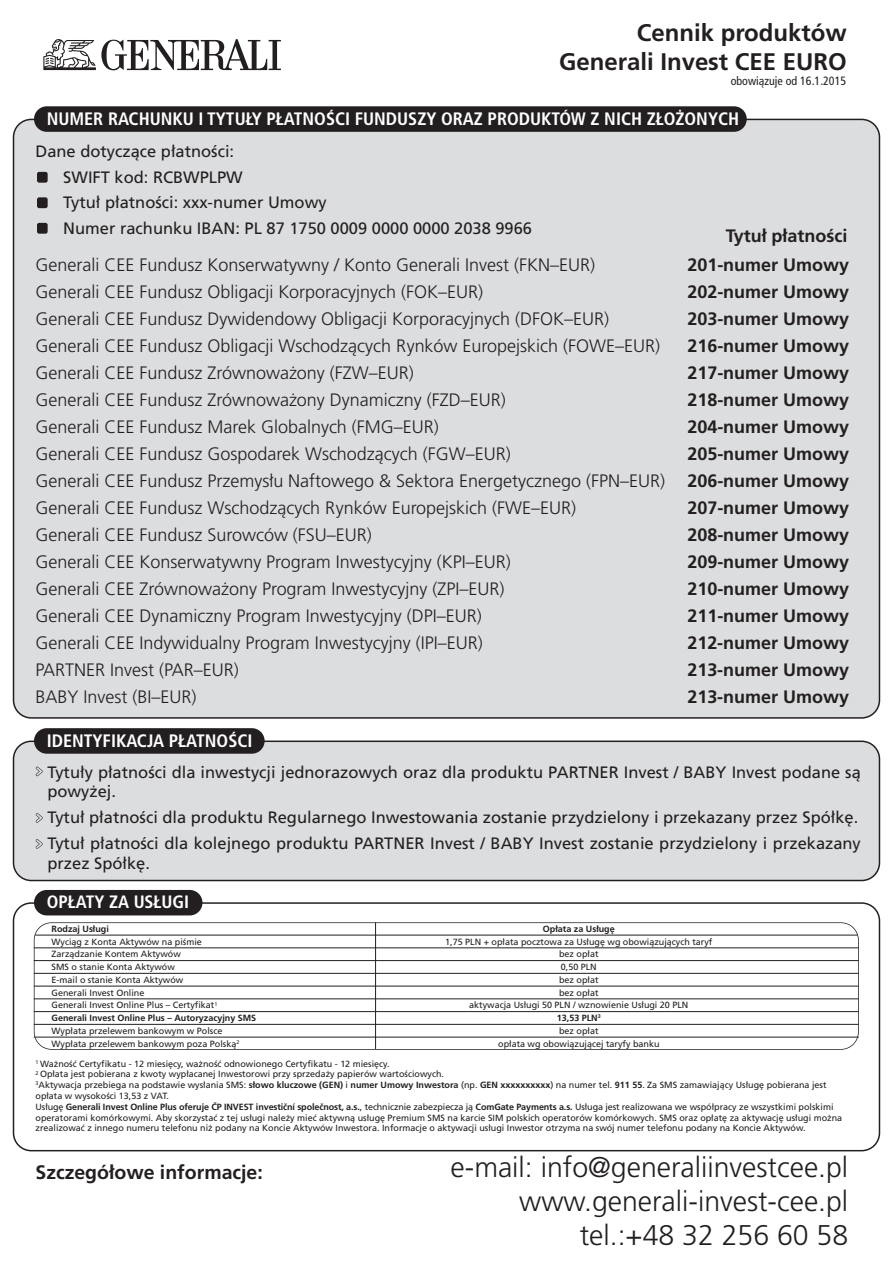
<style>
.page{position:relative;width:893px;height:1263px;background:#fff}
.page>*{position:absolute;margin:0;border:0;box-sizing:border-box;transform-origin:0 0}
.t1{font:300 28.5px/34.2px "Frutiger CE";color:#231f20;text-align:right}
.t2{font:700 24px/28.8px "Frutiger CE";color:#231f20;text-align:right}
.t3{font:700 19.5px "Frutiger CE";color:#231f20}
.t4{font:300 18px/27px "Frutiger CE";color:#231f20}
.t5{font:700 18px/27px "Frutiger CE";color:#231f20;text-align:justify}
.t6{font:700 condensed 18px "Frutiger CE";color:#fff}
.t7{font:700 condensed 17.85px "Frutiger CE";color:#fff}
.t8{font:16.5px/25.5px "Frutiger CE";color:#231f20}
.t9{font:condensed 12px "Frutiger CE";color:#231f20}
.t10{font:9px/10.8px "Frutiger CE";color:#231f20}
.t11{font:700 9px "Frutiger CE";color:#231f20}
.s1{font-weight:700}
</style>
<div class="page">
<div style="left:13px;top:119px;width:867px;height:600px;background:#dcdddf"></div>
<div style="left:34px;top:106px;width:713px;height:26px;background:#231f20;border-radius:13px"></div>
<div style="left:13px;top:740px;width:867px;height:141px;background:#dcdddf"></div>
<div style="left:34px;top:728px;width:231px;height:26px;background:#231f20;border-radius:13px"></div>
<svg style="left:36px;top:767px;width:7px;height:9px"></svg>
<svg style="left:36px;top:813px;width:7px;height:10px"></svg>
<svg style="left:36px;top:839px;width:7px;height:10px"></svg>
<div style="left:37px;top:172px;width:11px;height:11px;background:#231f20;border-radius:2px"></div>
<div style="left:37px;top:197px;width:11px;height:11px;background:#231f20;border-radius:2px"></div>
<div style="left:37px;top:223px;width:11px;height:11px;background:#231f20;border-radius:2px"></div>
<div style="left:34px;top:890px;width:168px;height:25px;background:#231f20;border-radius:13px"></div>
<svg style="left:13px;top:902px;width:867px;height:249px"></svg>
<svg style="left:43px;top:39px;width:238px;height:31px"></svg>
<h2 class="t2" style="left:559px;top:20px;width:289px">Cennik produktów<br>Generali Invest CEE EURO</h2>
<h3 class="t9" style="left:731px;top:76px;width:117px">obowiązuje od 16.1.2015</h3>
<h3 class="t6" style="left:47px;top:111px;width:694px">NUMER RACHUNKU I TYTUŁY PŁATNOŚCI FUNDUSZY ORAZ PRODUKTÓW Z NICH ZŁOŻONYCH</h3>
<h3 class="t8" style="left:63px;top:140px;width:470px;text-indent:-28px">Dane dotyczące płatności:<br>SWIFT kod: RCBWPLPW<br>Tytuł płatności: xxx-numer Umowy<br>Numer rachunku IBAN: PL 87 1750 0009 0000 0000 2038 9966</h3>
<h3 class="t5" style="left:726px;top:223px;width:123px">Tytuł płatności</h3>
<p class="t4" style="left:36px;top:253px;width:631px">Generali CEE Fundusz Konserwatywny / Konto Generali Invest (FKN–EUR)<br>Generali CEE Fundusz Obligacji Korporacyjnych (FOK–EUR)<br>Generali CEE Fundusz Dywidendowy Obligacji Korporacyjnych (DFOK–EUR)<br>Generali CEE Fundusz Obligacji Wschodzących Rynków Europejskich (FOWE–EUR)<br>Generali CEE Fundusz Zrównoważony (FZW–EUR)<br>Generali CEE Fundusz Zrównoważony Dynamiczny (FZD–EUR)<br>Generali CEE Fundusz Marek Globalnych (FMG–EUR)<br>Generali CEE Fundusz Gospodarek Wschodzących (FGW–EUR)<br>Generali CEE Fundusz Przemysłu Naftowego &amp; Sektora Energetycznego (FPN–EUR)<br>Generali CEE Fundusz Wschodzących Rynków Europejskich (FWE–EUR)<br>Generali CEE Fundusz Surowców (FSU–EUR)<br>Generali CEE Konserwatywny Program Inwestycyjny (KPI–EUR)<br>Generali CEE Zrównoważony Program Inwestycyjny (ZPI–EUR)<br>Generali CEE Dynamiczny Program Inwestycyjny (DPI–EUR)<br>Generali CEE Indywidualny Program Inwestycyjny (IPI–EUR)<br>PARTNER Invest (PAR–EUR)<br>BABY Invest (BI–EUR)</p>
<p class="t5" style="left:687px;top:253px;width:163px">201-numer Umowy 202-numer Umowy 203-numer Umowy 216-numer Umowy 217-numer Umowy 218-numer Umowy 204-numer Umowy 205-numer Umowy 206-numer Umowy 207-numer Umowy 208-numer Umowy 209-numer Umowy 210-numer Umowy 211-numer Umowy 212-numer Umowy 213-numer Umowy 213-numer Umowy</p>
<h3 class="t6" style="left:47px;top:733px;width:207px">IDENTYFIKACJA PŁATNOŚCI</h3>
<h3 class="t8" style="left:47px;top:763px;width:815px;line-height:19.8px">Tytuły płatności dla inwestycji jednorazowych oraz dla produktu PARTNER Invest / BABY Invest podane są powyżej.</h3>
<h3 class="t8" style="left:47px;top:806px;width:815px">Tytuł płatności dla produktu Regularnego Inwestowania zostanie przydzielony i przekazany przez Spółkę.<br>Tytuł płatności dla kolejnego produktu PARTNER Invest / BABY Invest zostanie przydzielony i przekazany</h3>
<h3 class="t8" style="left:47px;top:852px;width:104px">przez Spółkę.</h3>
<h3 class="t7" style="left:47px;top:895px;width:144px">OPŁATY ZA USŁUGI</h3>
<p class="t11" style="left:52px;top:925px;width:59px">Rodzaj Usługi</p>
<p class="t11" style="left:543px;top:925px;width:73px">Opłata za Usługę</p>
<p class="t10" style="left:52px;top:937px;width:152px">Wyciąg z Konta Aktywów na piśmie</p>
<p class="t10" style="left:445px;top:937px;width:269px">1,75 PLN + opłata pocztowa za Usługę wg obowiązujących taryf</p>
<p class="t10" style="left:52px;top:949px;width:131px">Zarządzanie Kontem Aktywów</p>
<p class="t10" style="left:559px;top:949px;width:41px">bez opłat</p>
<p class="t10" style="left:52px;top:962px;width:125px">SMS o stanie Konta Aktywów</p>
<p class="t10" style="left:561px;top:962px;width:37px">0,50 PLN</p>
<p class="t10" style="left:52px;top:975px;width:133px">E-mail o stanie Konta Aktywów</p>
<p class="t10" style="left:559px;top:975px;width:41px">bez opłat</p>
<p class="t10" style="left:52px;top:988px;width:94px">Generali Invest Online</p>
<p class="t10" style="left:559px;top:988px;width:41px">bez opłat</p>
<p class="t10" style="left:52px;top:1000px;width:167px">Generali Invest Online Plus – Certyfikat<sup>1</sup></p>
<p class="t10" style="left:469px;top:1000px;width:221px">aktywacja Usługi 50 PLN / wznowienie Usługi 20 PLN</p>
<p class="t11" style="left:52px;top:1014px;width:206px">Generali Invest Online Plus – Autoryzacyjny SMS</p>
<p class="t11" style="left:557px;top:1014px;width:45px">13,53 PLN<sup>3</sup></p>
<p class="t10" style="left:52px;top:1026px;width:172px">Wypłata przelewem bankowym w Polsce</p>
<p class="t10" style="left:559px;top:1026px;width:41px">bez opłat</p>
<p class="t10" style="left:52px;top:1039px;width:189px">Wypłata przelewem bankowym poza Polską<sup>2</sup></p>
<p class="t10" style="left:498px;top:1039px;width:163px">opłata wg obowiązującej taryfy banku</p>
<p class="t10" style="left:36px;top:1059px;width:808px"><sup>1</sup> Ważność Certyfikatu - 12 miesięcy, ważność odnowionego Certyfikatu - 12 miesięcy.<br><sup>2</sup> Opłata jest pobierana z kwoty wypłacanej Inwestorowi przy sprzedaży papierów wartościowych.<br><sup>3</sup>Aktywacja przebiega na podstawie wysłania SMS: <span class="s1">słowo kluczowe (GEN)</span> i <span class="s1">numer Umowy Inwestora</span> (np. <span class="s1">GEN xxxxxxxxxx</span>) na numer tel. <span class="s1">911 55</span>. Za SMS zamawiający Usługę pobierana jest opłata w wysokości 13,53 z VAT.<br>Usługę <span class="s1">Generali Invest Online Plus oferuje ČP INVEST investiční společnost, a.s.</span>, technicznie zabezpiecza ją <span class="s1">ComGate Payments a.s.</span> Usługa jest realizowana we współpracy ze wszystkimi polskimi operatorami komórkowymi. Aby skorzystać z tej usługi należy mieć aktywną usługę Premium SMS na karcie SIM polskich operatorów komórkowych. SMS oraz opłatę za aktywację usługi można zrealizować z innego numeru telefonu niż podany na Koncie Aktywów Inwestora. Informacje o aktywacji usługi Inwestor otrzyma na swój numer telefonu podany na Koncie Aktywów.</p>
<h3 class="t3" style="left:36px;top:1164px;width:229px">Szczegółowe informacje:</h3>
<h1 class="t1" style="left:451px;top:1152px;width:399px">e-mail: info@generaliinvestcee.pl www.generali-invest-cee.pl tel.:+48 32 256 60 58</h1>
</div>
